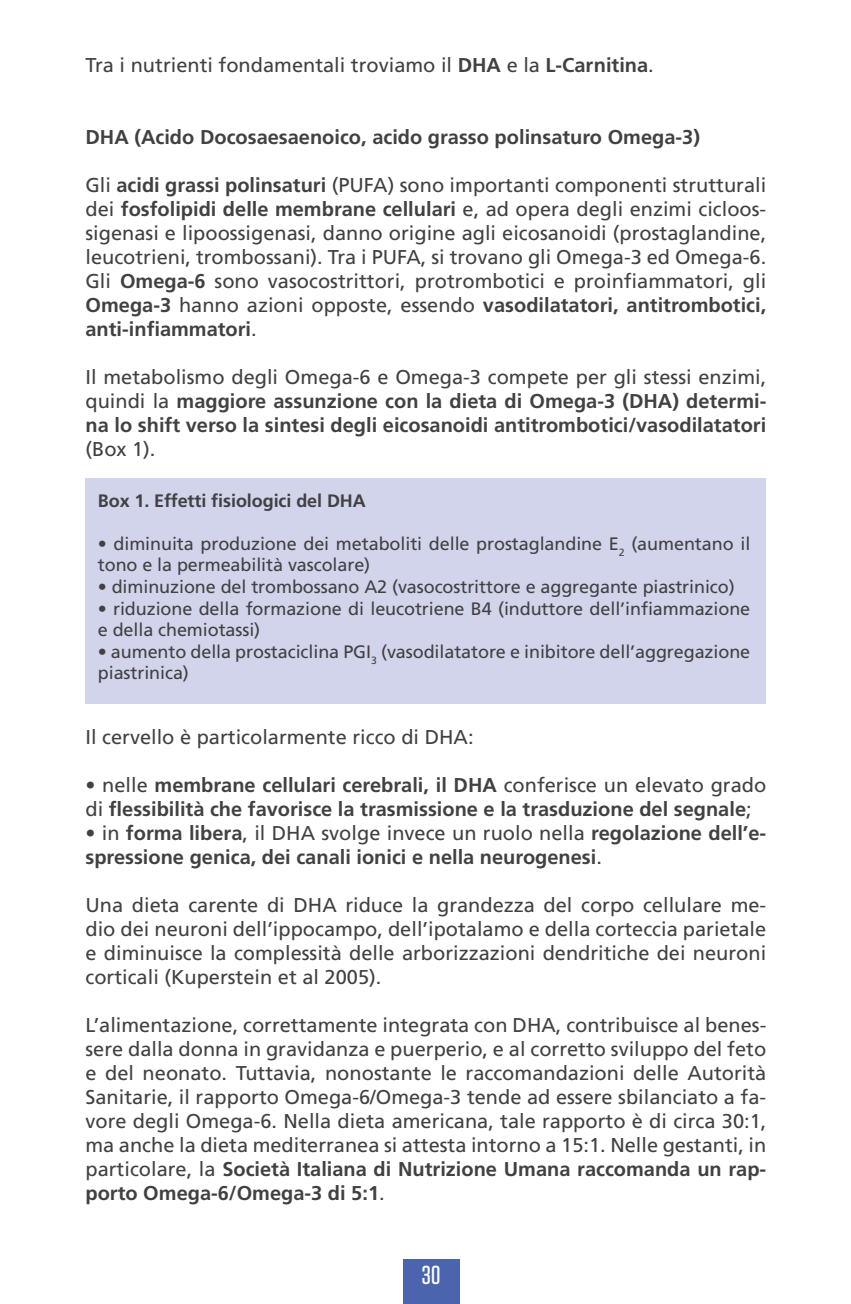
<style>
.page{position:relative;width:851px;height:1304px;background:#fff}
.page>*{position:absolute;margin:0;border:0;box-sizing:border-box;transform-origin:0 0}
.t1{font:500 26px "Tungsten";color:#fff}
.t2{font:20px/24px "Frutiger";color:#414142;text-align:justify}
.t3{font:700 20px/24px "Frutiger";color:#414142}
.t4{font:18px/21.6px "Frutiger";letter-spacing:-.005em;color:#414142}
.t5{font:700 18px "Frutiger";letter-spacing:-.005em;color:#414142}
.s1{font-weight:700}
.s2{font-weight:400}
</style>
<div class="page">
<div style="left:403px;top:1259px;width:56px;height:45px;background:#4b64ae"></div>
<div style="left:85px;top:479px;width:680px;height:225px;background:#d2d4eb"></div>
<p class="t2" style="left:85px;top:55px;width:569px">Tra i nutrienti fondamentali troviamo il <span class="s1">DHA</span> e la <span class="s1">L-Carnitina</span>.</p>
<p class="t3" style="left:85px;top:127px;width:616px">DHA (Acido Docosaesaenoico, acido grasso polinsaturo Omega-3)</p>
<p class="t2" style="left:85px;top:175px;width:682px">Gli <span class="s1">acidi grassi polinsaturi</span> (PUFA) sono importanti componenti strutturali dei <span class="s1">fosfolipidi delle membrane cellulari</span> e, ad opera degli enzimi cicloos&shy;sigenasi e lipoossigenasi, danno origine agli eicosanoidi (prostaglandine, leucotrieni, trombossani). Tra i PUFA, si trovano gli Omega-3 ed Omega-6.<br>Gli <span class="s1">Omega-6</span> sono vasocostrittori, protrombotici e proinfiammatori, gli <span class="s1">Omega-3</span> hanno azioni opposte, essendo <span class="s1">vasodilatatori, antitrombotici, anti-infiammatori</span>.</p>
<p class="t3" style="left:85px;top:367px;width:682px;text-align:justify"><span class="s2">Il metabolismo degli Omega-6 e Omega-3 compete per gli stessi enzimi, quindi la</span> maggiore assunzione con la dieta di Omega-3 (DHA) determi&shy;na lo shift verso la sintesi degli eicosanoidi antitrombotici/vasodilatatori</p>
<p class="t2" style="left:85px;top:439px;width:72px">(Box 1).</p>
<p class="t5" style="left:98px;top:493px;width:269px">Box 1. Effetti fisiologici del DHA</p>
<p class="t4" style="left:98px;top:534px;width:654px">• diminuita produzione dei metaboliti delle prostaglandine E<sub>2</sub> (aumentano il tono e la permeabilità vascolare)</p>
<p class="t4" style="left:98px;top:577px;width:638px">• diminuzione del trombossano A2 (vasocostrittore e aggregante piastrinico)</p>
<p class="t4" style="left:98px;top:599px;width:654px">• riduzione della formazione di leucotriene B4 (induttore dell’infiammazione e della chemiotassi)</p>
<p class="t4" style="left:98px;top:642px;width:654px">• aumento della prostaciclina PGI<sub>3</sub> (vasodilatatore e inibitore dell’aggregazione piastrinica)</p>
<p class="t2" style="left:85px;top:727px;width:389px">Il cervello è particolarmente ricco di DHA:</p>
<p class="t3" style="left:85px;top:775px;width:682px"><span class="s2">• nelle</span> membrane cellulari cerebrali, il DHA <span class="s2">conferisce un elevato grado di</span> flessibilità che favorisce la trasmissione e la trasduzione del segnale<span class="s2">;</span></p>
<p class="t3" style="left:85px;top:823px;width:682px"><span class="s2">• in</span> forma libera<span class="s2">, il DHA svolge invece un ruolo nella</span> regolazione dell’e&shy;spressione genica, dei canali ionici e nella neurogenesi<span class="s2">.</span></p>
<p class="t2" style="left:85px;top:895px;width:682px">Una dieta carente di DHA riduce la grandezza del corpo cellulare me&shy;dio dei neuroni dell’ippocampo, dell’ipotalamo e della corteccia parietale e diminuisce la complessità delle arborizzazioni dendritiche dei neuroni corticali (Kuperstein et al 2005).</p>
<p class="t2" style="left:85px;top:1015px;width:682px">L’alimentazione, correttamente integrata con DHA, contribuisce al benes&shy;sere dalla donna in gravidanza e puerperio, e al corretto sviluppo del feto e del neonato. Tuttavia, nonostante le raccomandazioni delle Autorità Sanitarie, il rapporto Omega-6/Omega-3 tende ad essere sbilanciato a fa&shy;vore degli Omega-6. Nella dieta americana, tale rapporto è di circa 30:1, ma anche la dieta mediterranea si attesta intorno a 15:1. Nelle gestanti, in particolare, la <span class="s1">Società Italiana di Nutrizione Umana raccomanda un rap&shy;porto Omega-6/Omega-3 di 5:1</span>.</p>
<h1 class="t1" style="left:421px;top:1264px;width:20px">30</h1>
</div>
